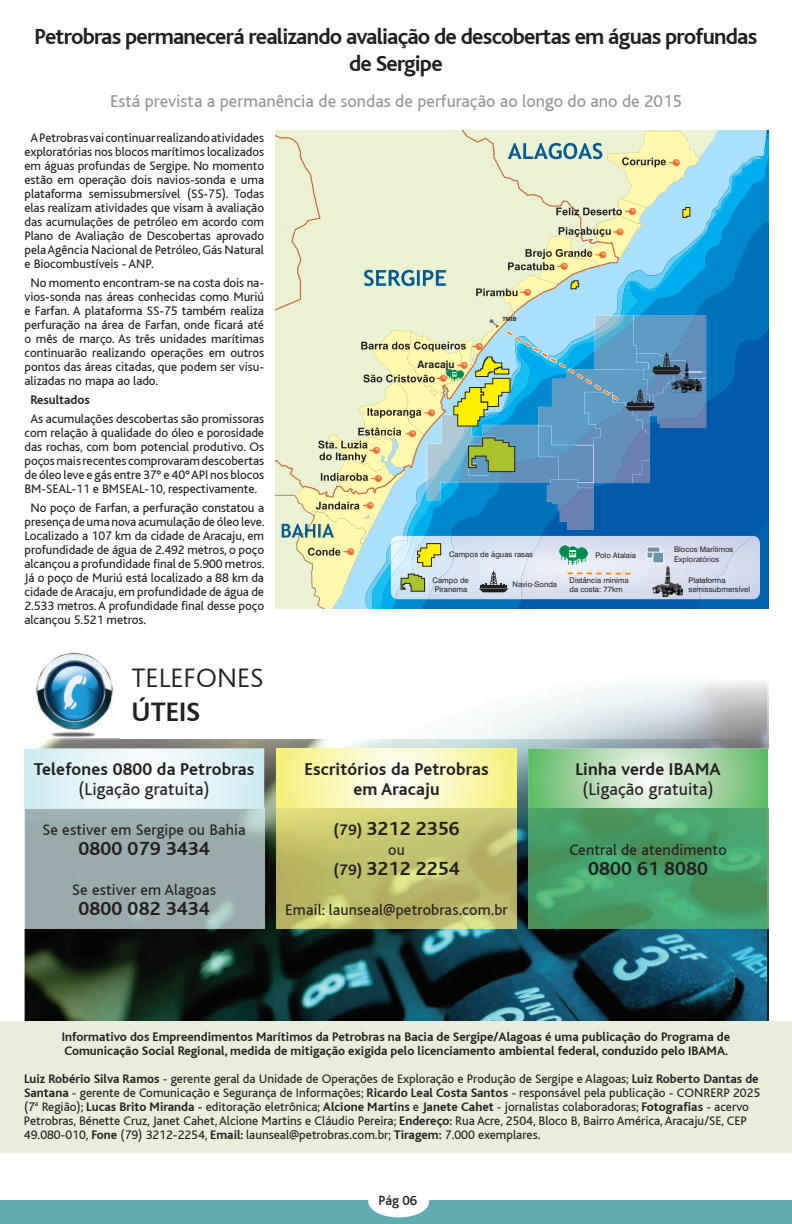
<style>
.page{position:relative;width:792px;height:1224px;background:#fff}
.page>*{position:absolute;margin:0;border:0;box-sizing:border-box;transform-origin:0 0}
.t1{font:300 28px "Bliss";color:#231f20}
.t2{font:700 28px "Bliss";color:#231f20}
.t3{font:700 23px/27.6px "Bliss";letter-spacing:-.035em;color:#231f20;text-align:center}
.t4{font:700 20px "Bliss";letter-spacing:.01em;color:#231f20}
.t5{font:700 18px/20px "Bliss";letter-spacing:.01em;color:#231f20;text-align:center}
.t6{font:18px "Bliss";color:#939598}
.t7{font:18px "Bliss";letter-spacing:.01em;color:#231f20}
.t8{font:16px "Bliss";letter-spacing:.01em;color:#231f20}
.t9{font:500 14px "Bliss";color:#231f20}
.t10{font:13px/14px "Bliss";letter-spacing:-.005em;color:#231f20;text-align:justify}
.t11{font:700 13px/14px "Bliss";color:#231f20}
.t12{font:700 10.3px "Swiss 721 BT";color:#231f20}
.t13{font:7.7px/9.2px "Swiss 721 BT";color:#231f20}
.t14{font:700 5.7px "Swiss 721 BT";color:#231f20}
.s1{font-size:16px}
.s2{font-weight:700}
</style>
<div class="page">
<img style="left:29px;top:739px;width:30px;height:10px">
<img style="left:59px;top:739px;width:469px;height:16px">
<img style="left:237px;top:755px;width:70px;height:266px">
<img style="left:485px;top:755px;width:70px;height:266px">
<img style="left:29px;top:929px;width:208px;height:92px">
<img style="left:307px;top:929px;width:178px;height:92px">
<img style="left:555px;top:929px;width:212px;height:92px">
<img style="left:24px;top:748px;width:5px;height:273px">
<img style="left:767px;top:929px;width:1px;height:92px">
<svg style="left:768px;top:683px;width:1px;height:55px"></svg>
<img style="left:33px;top:655px;width:82px;height:83px">
<img style="left:767px;top:679px;width:1px;height:59px">
<svg style="left:528px;top:738px;width:240px;height:71px;background:#a4cfa8"></svg>
<img style="left:528px;top:810px;width:240px;height:119px">
<hr style="left:528px;top:809px;width:240px;height:1px;background:#4fa369">
<svg style="left:276px;top:749px;width:240px;height:60px;background:#f9f6b6"></svg>
<img style="left:276px;top:810px;width:240px;height:119px">
<hr style="left:276px;top:809px;width:240px;height:1px;background:#d7d77c">
<svg style="left:24px;top:749px;width:240px;height:60px"></svg>
<img style="left:24px;top:810px;width:240px;height:119px">
<svg style="left:24px;top:809px;width:240px;height:1px"></svg>
<img style="left:39px;top:657px;width:71px;height:69px">
<div style="left:0;top:1200px;width:792px;height:24px;background:#5fabb1"></div>
<div style="left:368px;top:1186px;width:61px;height:31px;background:#fff;border-radius:50%"></div>
<div style="left:0;top:1021px;width:792px;height:132px;background:#eaecdc"></div>
<svg style="left:724px;top:142px;width:42px;height:466px;background:#0b75bd"></svg>
<img style="left:753px;top:536px;width:7px;height:63px">
<img style="left:724px;top:536px;width:29px;height:63px">
<svg style="left:276px;top:131px;width:448px;height:477px;background:#a7c9c6"></svg>
<h2 class="t3" style="left:35px;top:23px;width:724px">Petrobras permanecerá realizando avaliação de descobertas em águas profundas de Sergipe</h2>
<h3 class="t6" style="left:110px;top:91px;width:573px">Está prevista a permanência de sondas de perfuração ao longo do ano de 2015</h3>
<p class="t10" style="left:24px;top:131px;width:241px;text-indent:6px">A Petrobras vai continuar realizando atividades exploratórias nos blocos marítimos localizados em águas profundas de Sergipe. No momento estão em operação dois navios-sonda e uma plataforma semissubmersível (SS-75). Todas elas realizam atividades que visam à avaliação das acumulações de petróleo em acordo com Plano de Avaliação de Descobertas aprovado pela Agência Nacional de Petróleo, Gás Natural e Biocombustíveis - ANP.</p>
<p class="t10" style="left:24px;top:276px;width:241px;text-indent:6px">No momento encontram-se na costa dois na&shy;vios-sonda nas áreas conhecidas como Muriú e Farfan. A plataforma SS-75 também realiza perfuração na área de Farfan, onde ficará até o mês de março. As três unidades marítimas continuarão realizando operações em outros pontos das áreas citadas, que podem ser visu&shy;alizadas no mapa ao lado.</p>
<p class="t11" style="left:30px;top:393px;width:61px">Resultados</p>
<p class="t10" style="left:24px;top:412px;width:241px;text-align:center">As acumulações descobertas são promissoras com relação à qualidade do óleo e porosidade das rochas, com bom potencial produtivo. Os poços mais recentes comprovaram descobertas de óleo leve e gás entre 37° e 40° API nos blocos BM-SEAL-11 e BMSEAL-10, respectivamente.</p>
<p class="t10" style="left:24px;top:501px;width:242px;text-indent:6px">No poço de Farfan, a perfuração constatou a presença de uma nova acumulação de óleo leve.<br>Localizado a 107 km da cidade de Aracaju, em profundidade de água de 2.492 metros, o poço alcançou a profundidade final de 5.900 metros.<br>Já o poço de Muriú está localizado a 88 km da cidade de Aracaju, em profundidade de água de 2.533 metros. A profundidade final desse poço alcançou 5.521 metros.</p>
<p class="t14" style="left:502px;top:315px;width:16px">TMIB</p>
<p class="t12" style="left:418px;top:358px;width:39px">Aracaju</p>
<p class="t13" style="left:449px;top:550px;width:86px">Campos de águas rasas</p>
<p class="t13" style="left:595px;top:550px;width:42px">Polo Atalaia</p>
<p class="t13" style="left:674px;top:545px;width:61px">Blocos Marítimos<br>Exploratórios</p>
<p class="t13" style="left:513px;top:580px;width:46px">Navio-Sonda</p>
<p class="t13" style="left:689px;top:575px;width:63px">Plataforma semissubmersível</p>
<p class="t13" style="left:433px;top:575px;width:38px">Campo de<br>Piranema</p>
<p class="t13" style="left:570px;top:575px;width:60px">Distância mínima da costa: 77km</p>
<h1 class="t1" style="left:132px;top:663px;width:133px">TELEFONES</h1>
<h1 class="t2" style="left:132px;top:697px;width:70px">ÚTEIS</h1>
<h3 class="t5" style="left:34px;top:759px;width:222px">Telefones 0800 da Petrobras</h3>
<h3 class="t7" style="left:79px;top:779px;width:133px">(Ligação gratuita)</h3>
<p class="t8" style="left:43px;top:821px;width:205px">Se estiver em Sergipe ou Bahia</p>
<h3 class="t4" style="left:79px;top:838px;width:133px">0800 079 3434</h3>
<p class="t8" style="left:72px;top:881px;width:145px">Se estiver em Alagoas</p>
<h3 class="t4" style="left:79px;top:898px;width:133px">0800 082 3434</h3>
<h3 class="t5" style="left:304px;top:759px;width:186px">Escritórios da Petrobras em Aracaju</h3>
<h3 class="t4" style="left:334px;top:818px;width:128px"><span class="s1">(79)</span> 3212 2356</h3>
<p class="t8" style="left:388px;top:841px;width:18px">ou</p>
<h3 class="t4" style="left:334px;top:858px;width:128px"><span class="s1">(79)</span> 3212 2254</h3>
<p class="t8" style="left:285px;top:901px;width:224px">Email: launseal@petrobras.com.br</p>
<h3 class="t5" style="left:575px;top:759px;width:147px">Linha verde IBAMA</h3>
<h3 class="t7" style="left:583px;top:779px;width:133px">(Ligação gratuita)</h3>
<p class="t8" style="left:569px;top:841px;width:159px">Central de atendimento</p>
<h3 class="t4" style="left:588px;top:858px;width:122px">0800 61 8080</h3>
<p class="t11" style="left:62px;top:1030px;width:670px">Informativo dos Empreendimentos Marítimos da Petrobras na Bacia de Sergipe/Alagoas é uma publicação do Programa de<br>Comunicação Social Regional, medida de mitigação exigida pelo licenciamento ambiental federal, conduzido pelo IBAMA.</p>
<p class="t10" style="left:24px;top:1072px;width:738px;text-align:left"><span class="s2">Luiz Robério Silva Ramos</span> - gerente geral da Unidade de Operações de Exploração e Produção de Sergipe e Alagoas; <span class="s2">Luiz Roberto Dantas de Santana</span> - gerente de Comunicação e Segurança de Informações; <span class="s2">Ricardo Leal Costa Santos</span> - responsável pela publicação - CONRERP 2025 (7<sup>a</sup> Região); <span class="s2">Lucas Brito Miranda</span> - editoração eletrônica; <span class="s2">Alcione Martins</span> e <span class="s2">Janete Cahet</span> - jornalistas colaboradoras; <span class="s2">Fotografias</span> - acervo Petrobras, Bénette Cruz, Janet Cahet, Alcione Martins e Cláudio Pereira; <span class="s2">Endereço:</span> Rua Acre, 2504, Bloco B, Bairro América, Aracaju/SE, CEP 49.080-010, <span class="s2">Fone</span> (79) 3212-2254, <span class="s2">Email:</span> launseal@petrobras.com.br; <span class="s2">Tiragem:</span> 7.000 exemplares.</p>
<p class="t9" style="left:378px;top:1193px;width:40px">Pág 06</p>
</div>
